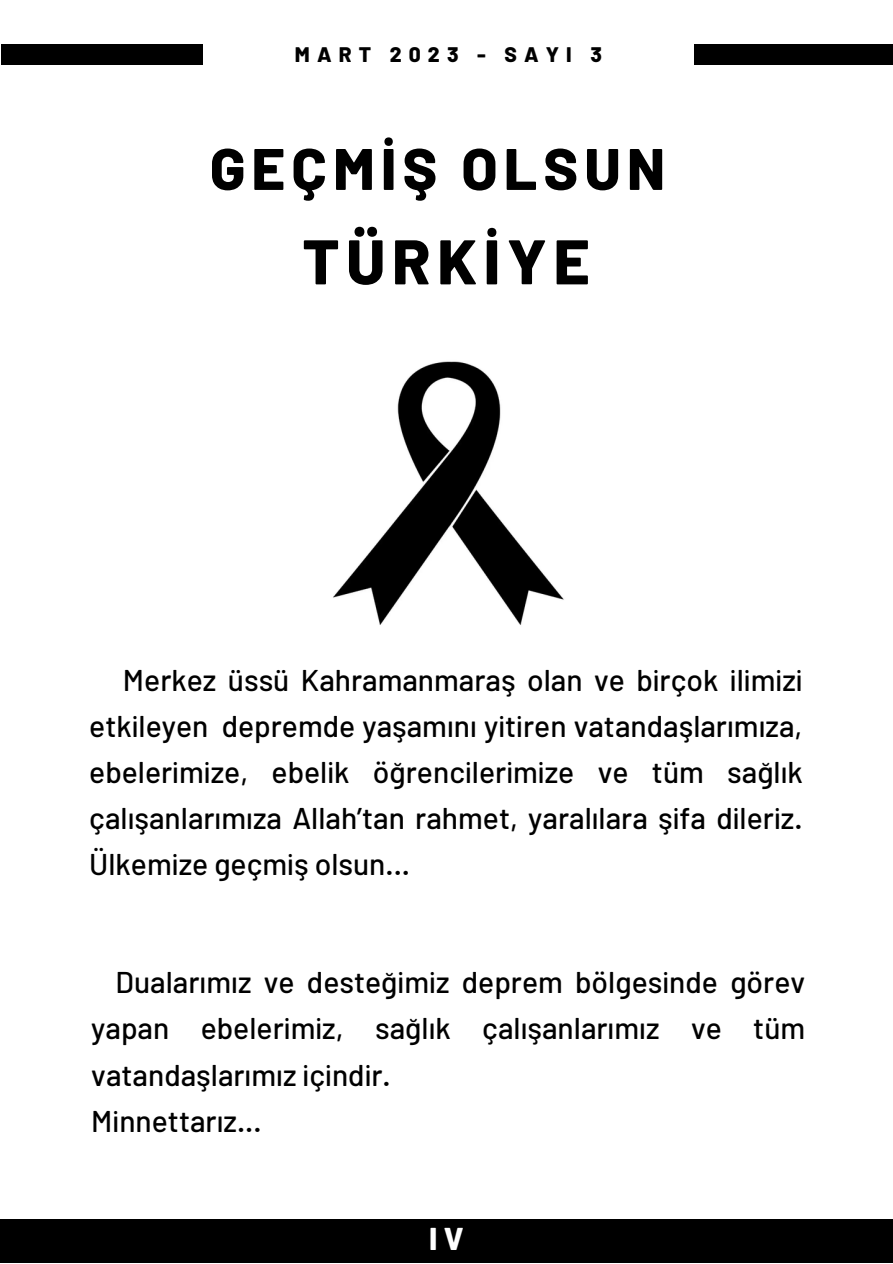
<style>
.page{position:relative;width:893px;height:1264px;background:#fff}
.page>*{position:absolute;margin:0;border:0;box-sizing:border-box;transform-origin:0 0}
.t1{font:800 63px "Barlow";letter-spacing:.105em;color:#000}
.t2{font:800 58.5px "Barlow";letter-spacing:.105em;color:#000}
.t3{font:800 31.5px "Barlow";color:#fff}
.t4{font:500 30px/46px "Barlow";color:#000}
.t5{font:800 21px "Barlow";letter-spacing:.34em;color:#000}
</style>
<div class="page">
<div style="left:1px;top:44px;width:202px;height:21px;background:#000"></div>
<div style="left:693px;top:44px;width:199px;height:21px;background:#000"></div>
<div style="left:0;top:1219px;width:892px;height:43px;background:#000"></div>
<img style="left:333px;top:361px;width:231px;height:264px">
<p class="t5" style="left:295px;top:41px;width:308px">MART 2023 - SAYI 3</p>
<h2 class="t2" style="left:210px;top:131px;width:457px">GEÇMİŞ OLSUN</h2>
<h1 class="t1" style="left:302px;top:221px;width:289px">TÜRKİYE</h1>
<p class="t4" style="left:89px;top:655px;width:715px;text-indent:34px">Merkez üssü Kahramanmaraş olan ve birçok ilimizi etkileyen depremde yaşamını yitiren vatandaşlarımıza, ebelerimize, ebelik öğrencilerimize ve tüm sağlık çalışanlarımıza Allah’tan rahmet, yaralılara şifa dileriz.<br>Ülkemize geçmiş olsun...</p>
<p class="t4" style="left:91px;top:958px;width:715px;text-indent:24px">Dualarımız ve desteğimiz deprem bölgesinde görev yapan ebelerimiz, sağlık çalışanlarımız ve tüm vatandaşlarımız içindir.<br>Minnettarız...</p>
<p class="t3" style="left:429px;top:1218px;width:36px">IV</p>
</div>
